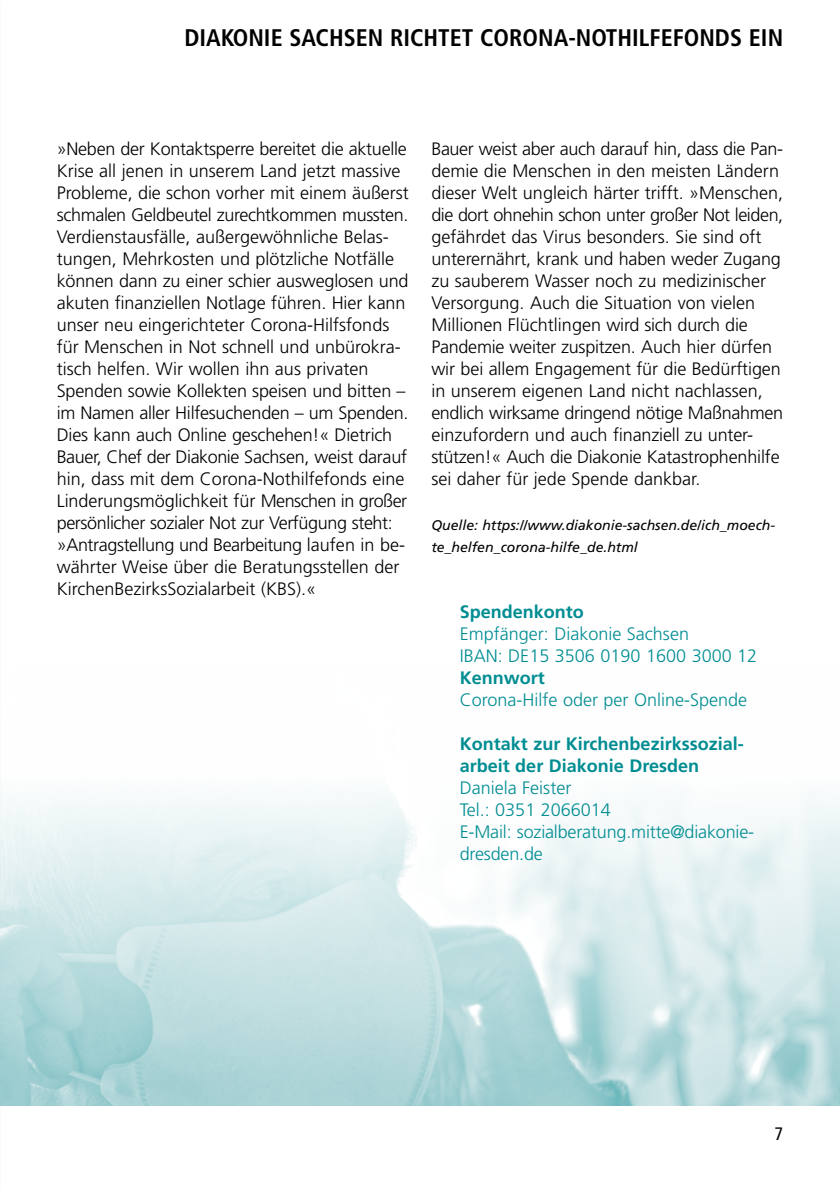
<style>
.page{position:relative;width:840px;height:1191px;background:#fff}
.page>*{position:absolute;margin:0;border:0;box-sizing:border-box;transform-origin:0 0}
.t1{font:700 condensed 24px "Frutiger LT";color:#000}
.t2{font:300 18px/22px "Frutiger LT";letter-spacing:-.005em;color:#000}
.t3{font:300 18px/22px "Frutiger LT";color:#008d92}
.t4{font:700 18px/22px "Frutiger LT";color:#008d92}
.t5{font:condensed 18px "Frutiger LT";color:#000}
.t6{font:italic 14px/22px "Frutiger LT";color:#000}
</style>
<div class="page">
<img style="left:0;top:784px;width:839px;height:322px">
<h1 class="t1" style="left:184px;top:24px;width:600px">DIAKONIE SACHSEN RICHTET CORONA-NOTHILFEFONDS EIN</h1>
<p class="t2" style="left:57px;top:138px;width:353px">»Neben der Kontaktsperre bereitet die aktuelle Krise all jenen in unserem Land jetzt massive Probleme, die schon vorher mit einem äußerst schmalen Geldbeutel zurechtkommen mussten.<br>Verdienstausfälle, außergewöhnliche Belas&shy;tungen, Mehrkosten und plötzliche Notfälle können dann zu einer schier ausweglosen und akuten finanziellen Notlage führen. Hier kann unser neu eingerichteter Corona-Hilfsfonds für Menschen in Not schnell und unbürokra&shy;tisch helfen. Wir wollen ihn aus privaten Spenden sowie Kollekten speisen und bitten – im Namen aller Hilfesuchenden – um Spenden.<br>Dies kann auch Online geschehen!« Dietrich Bauer, Chef der Diakonie Sachsen, weist darauf hin, dass mit dem Corona-Nothilfefonds eine Linderungsmöglichkeit für Menschen in großer persönlicher sozialer Not zur Verfügung steht: »Antragstellung und Bearbeitung laufen in be&shy;währter Weise über die Beratungsstellen der KirchenBezirksSozialarbeit (KBS).«</p>
<p class="t2" style="left:431px;top:138px;width:353px">Bauer weist aber auch darauf hin, dass die Pan&shy;demie die Menschen in den meisten Ländern dieser Welt ungleich härter trifft. »Menschen, die dort ohnehin schon unter großer Not leiden, gefährdet das Virus besonders. Sie sind oft unterernährt, krank und haben weder Zugang zu sauberem Wasser noch zu medizinischer Versorgung. Auch die Situation von vielen Millionen Flüchtlingen wird sich durch die Pandemie weiter zuspitzen. Auch hier dürfen wir bei allem Engagement für die Bedürftigen in unserem eigenen Land nicht nachlassen, endlich wirksame dringend nötige Maßnahmen einzufordern und auch finanziell zu unter&shy;stützen!« Auch die Diakonie Katastrophenhilfe sei daher für jede Spende dankbar.</p>
<p class="t6" style="left:431px;top:514px;width:345px">Quelle: https://www.diakonie-sachsen.de/ich_moech&shy;te_helfen_corona-hilfe_de.html</p>
<p class="t4" style="left:459px;top:600px;width:126px">Spendenkonto</p>
<p class="t3" style="left:459px;top:622px;width:299px">Empfänger: Diakonie Sachsen<br>IBAN: DE15 3506 0190 1600 3000 12</p>
<p class="t4" style="left:459px;top:666px;width:87px">Kennwort</p>
<p class="t3" style="left:459px;top:688px;width:289px">Corona-Hilfe oder per Online-Spende</p>
<p class="t4" style="left:459px;top:732px;width:285px">Kontakt zur Kirchenbezirkssozial&shy;arbeit der Diakonie Dresden</p>
<p class="t3" style="left:459px;top:776px;width:296px">Daniela Feister<br>Tel.: 0351 2066014<br>E-Mail: sozialberatung.mitte@diakonie&shy;dresden.de</p>
<p class="t5" style="left:774px;top:1123px;width:10px">7</p>
</div>
